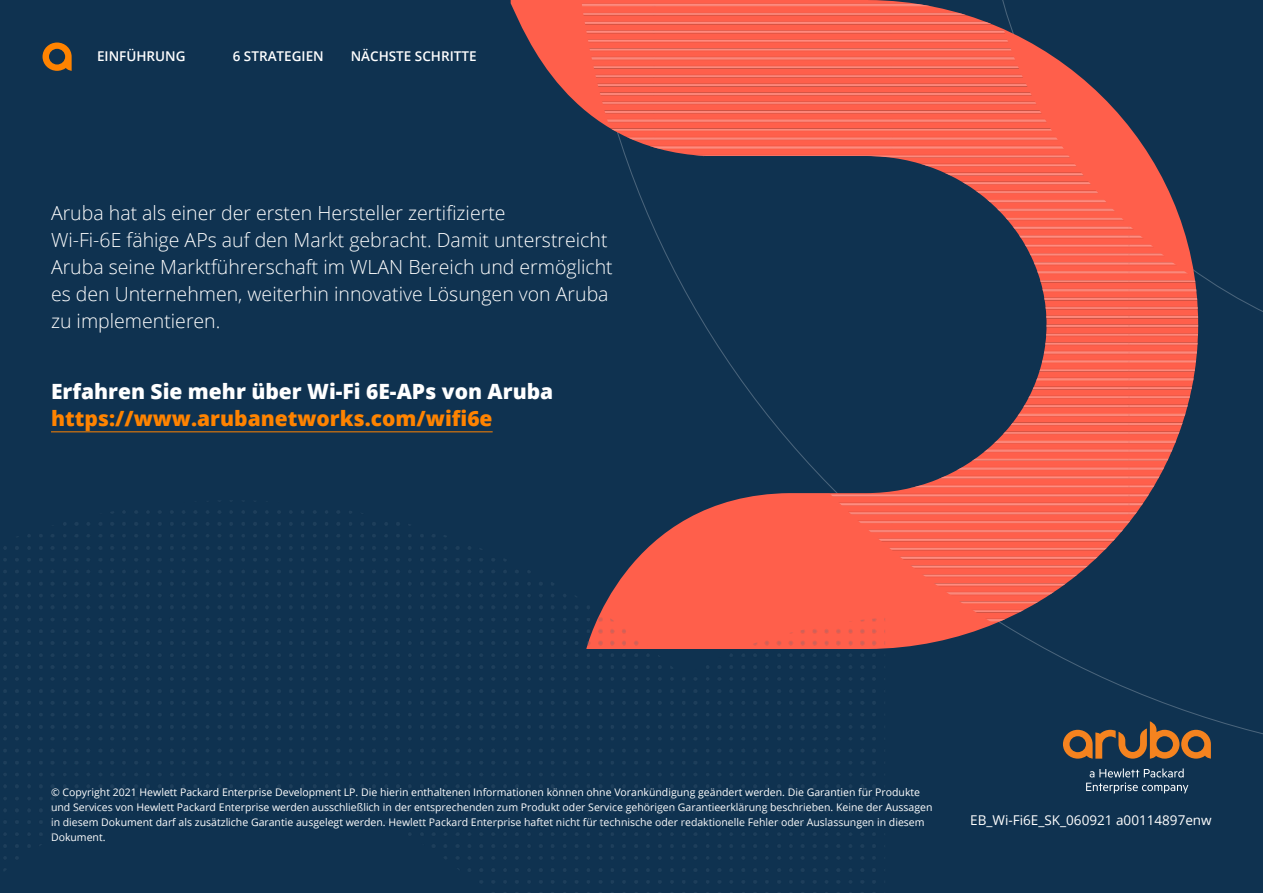
<style>
.page{position:relative;width:1263px;height:893px;background:#0f3250}
.page>*{position:absolute;margin:0;border:0;box-sizing:border-box;transform-origin:0 0}
.t1{font:800 21px "Open Sans";color:#fff}
.t2{font:800 21px "Open Sans";color:#ff8300}
.t3{font:300 19.5px/27px "Open Sans";color:#fff}
.t4{font:600 13.5px "Open Sans";color:#fff}
.t5{font:13.5px "Open Sans";color:#fff}
.t6{font:10.5px/15px "Open Sans";color:#fff}
</style>
<div class="page">
<hr style="left:51px;top:431px;width:442px;height:1px;background:#ff8300">
<svg style="left:43px;top:43px;width:29px;height:28px"></svg>
<svg style="left:1086px;top:768px;width:102px;height:25px"></svg>
<svg style="left:1045px;top:273px;width:218px;height:486px"></svg>
<svg style="left:511px;top:0;width:687px;height:649px"></svg>
<img style="left:581px;top:0;width:617px;height:624px">
<img style="left:3px;top:500px;width:882px;height:393px">
<p class="t4" style="left:97px;top:47px;width:90px">EINFÜHRUNG</p>
<p class="t4" style="left:233px;top:47px;width:93px">6 STRATEGIEN</p>
<p class="t4" style="left:351px;top:47px;width:127px">NÄCHSTE SCHRITTE</p>
<p class="t3" style="left:51px;top:199px;width:563px">Aruba hat als einer der ersten Hersteller zertifizierte<br>Wi-Fi-6E fähige APs auf den Markt gebracht. Damit unterstreicht Aruba seine Marktführerschaft im WLAN Bereich und ermöglicht es den Unternehmen, weiterhin innovative Lösungen von Aruba zu implementieren.</p>
<h1 class="t1" style="left:51px;top:375px;width:504px">Erfahren Sie mehr über Wi-Fi 6E-APs von Aruba</h1>
<h1 class="t2" style="left:51px;top:402px;width:443px">https://www.arubanetworks.com/wifi6e</h1>
<p class="t6" style="left:51px;top:784px;width:883px">© Copyright 2021 Hewlett Packard Enterprise Development LP. Die hierin enthaltenen Informationen können ohne Vorankündigung geändert werden. Die Garantien für Produkte und Services von Hewlett Packard Enterprise werden ausschließlich in der entsprechenden zum Produkt oder Service gehörigen Garantieerklärung beschrieben. Keine der Aussagen in diesem Dokument darf als zusätzliche Garantie ausgelegt werden. Hewlett Packard Enterprise haftet nicht für technische oder redaktionelle Fehler oder Auslassungen in diesem Dokument.</p>
<p class="t5" style="left:970px;top:811px;width:243px">EB_Wi-Fi6E_SK_060921 a00114897enw</p>
</div>
